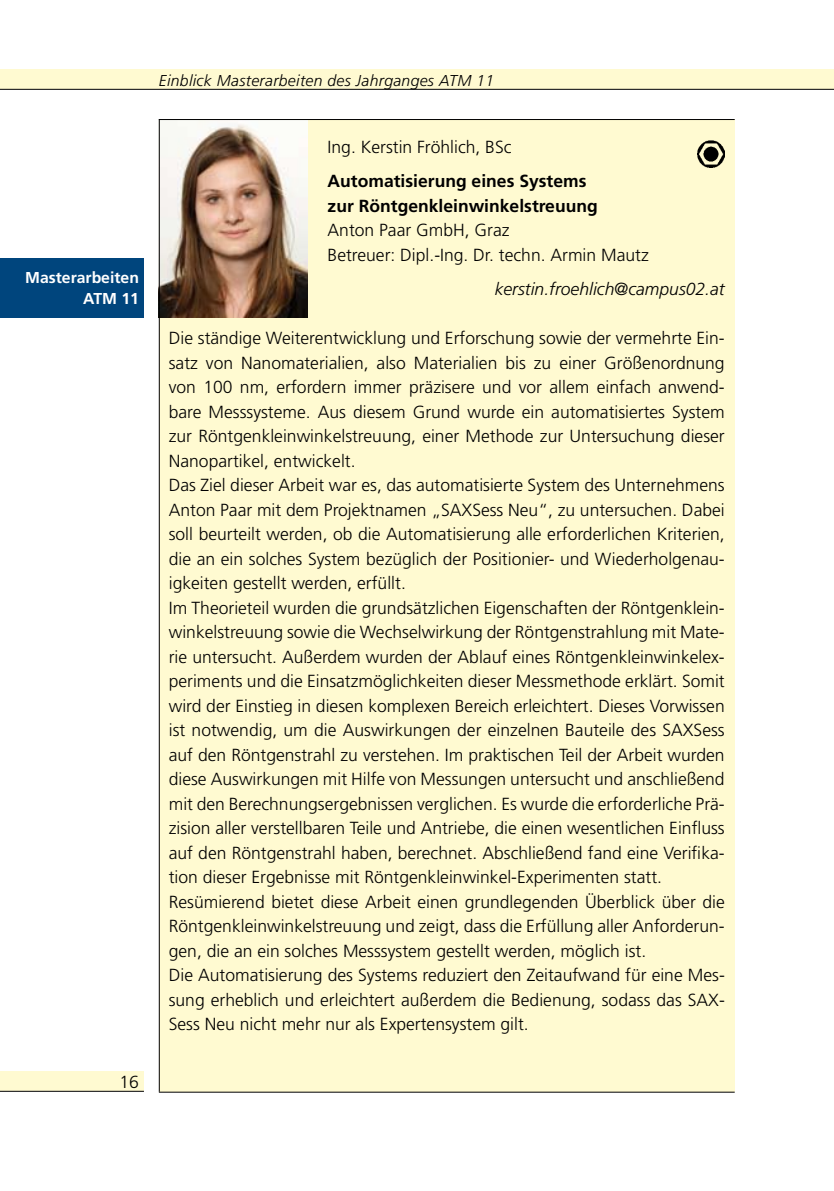
<style>
.page{position:relative;width:834px;height:1191px;background:#fff}
.page>*{position:absolute;margin:0;border:0;box-sizing:border-box;transform-origin:0 0}
.t1{font:300 17.5px/24.5px "Frutiger";color:#000}
.t2{font:700 17.5px/24.5px "Frutiger";color:#000}
.t3{font:italic 300 17.5px "Frutiger";color:#000}
.t4{font:italic 300 15.75px "Frutiger";letter-spacing:.02em;color:#000}
.t5{font:700 15.75px/21px "Frutiger";color:#fff;text-align:right}
</style>
<div class="page">
<div style="left:0;top:1071px;width:144px;height:20px;background:#fffad1"></div>
<hr style="left:0;top:1090px;width:144px;height:1px;background:#000">
<div style="left:0;top:69px;width:833px;height:20px;background:#fffad1"></div>
<hr style="left:0;top:89px;width:833px;height:1px;background:#000">
<div style="left:0;top:258px;width:144px;height:59px;background:#00457d"></div>
<div style="left:159px;top:119px;width:575px;height:973px;background:#fffad1"></div>
<img style="left:160px;top:120px;width:148px;height:197px">
<hr style="left:159px;top:119px;width:575px;height:1px;background:#000">
<hr style="left:159px;top:119px;width:1px;height:972px;background:#000">
<hr style="left:159px;top:1091px;width:575px;height:1px;background:#000">
<img style="left:697px;top:140px;width:27px;height:28px">
<p class="t5" style="left:25px;top:267px;width:115px">Masterarbeiten<br>ATM 11</p>
<p class="t1" style="left:119px;top:1069px;width:21px">16</p>
<p class="t4" style="left:159px;top:71px;width:337px">Einblick Masterarbeiten des Jahrganges ATM 11</p>
<p class="t1" style="left:327px;top:134px;width:185px">Ing. Kerstin Fröhlich, BSc</p>
<p class="t2" style="left:327px;top:169px;width:272px">Automatisierung eines Systems zur Röntgenkleinwinkelstreuung</p>
<p class="t1" style="left:327px;top:218px;width:322px">Anton Paar GmbH, Graz<br>Betreuer: Dipl.-Ing. Dr. techn. Armin Mautz</p>
<p class="t3" style="left:494px;top:279px;width:231px">kerstin.froehlich@campus02.at</p>
<p class="t1" style="left:169px;top:326px;width:557px">Die ständige Weiterentwicklung und Erforschung sowie der vermehrte Ein&shy;satz von Nanomaterialien, also Materialien bis zu einer Größenordnung von 100 nm, erfordern immer präzisere und vor allem einfach anwend&shy;bare Messsysteme. Aus diesem Grund wurde ein automatisiertes System zur Röntgenkleinwinkelstreuung, einer Methode zur Untersuchung dieser Nanopartikel, entwickelt.<br>Das Ziel dieser Arbeit war es, das automatisierte System des Unternehmens Anton Paar mit dem Projektnamen „SAXSess Neu“, zu untersuchen. Dabei soll beurteilt werden, ob die Automatisierung alle erforderlichen Kriterien, die an ein solches System bezüglich der Positionier- und Wiederholgenau&shy;igkeiten gestellt werden, erfüllt.<br>Im Theorieteil wurden die grundsätzlichen Eigenschaften der Röntgenklein&shy;winkelstreuung sowie die Wechselwirkung der Röntgenstrahlung mit Mate&shy;rie untersucht. Außerdem wurden der Ablauf eines Röntgenkleinwinkelex&shy;periments und die Einsatzmöglichkeiten dieser Messmethode erklärt. Somit wird der Einstieg in diesen komplexen Bereich erleichtert. Dieses Vorwissen ist notwendig, um die Auswirkungen der einzelnen Bauteile des SAXSess auf den Röntgenstrahl zu verstehen. Im praktischen Teil der Arbeit wurden diese Auswirkungen mit Hilfe von Messungen untersucht und anschließend mit den Berechnungsergebnissen verglichen. Es wurde die erforderliche Prä&shy;zision aller verstellbaren Teile und Antriebe, die einen wesentlichen Einfluss auf den Röntgenstrahl haben, berechnet. Abschließend fand eine Verifika&shy;tion dieser Ergebnisse mit Röntgenkleinwinkel-Experimenten statt.<br>Resümierend bietet diese Arbeit einen grundlegenden Überblick über die Röntgenkleinwinkelstreuung und zeigt, dass die Erfüllung aller Anforderun&shy;gen, die an ein solches Messsystem gestellt werden, möglich ist.<br>Die Automatisierung des Systems reduziert den Zeitaufwand für eine Mes&shy;sung erheblich und erleichtert außerdem die Bedienung, sodass das SAX-Sess Neu nicht mehr nur als Expertensystem gilt.</p>
</div>
